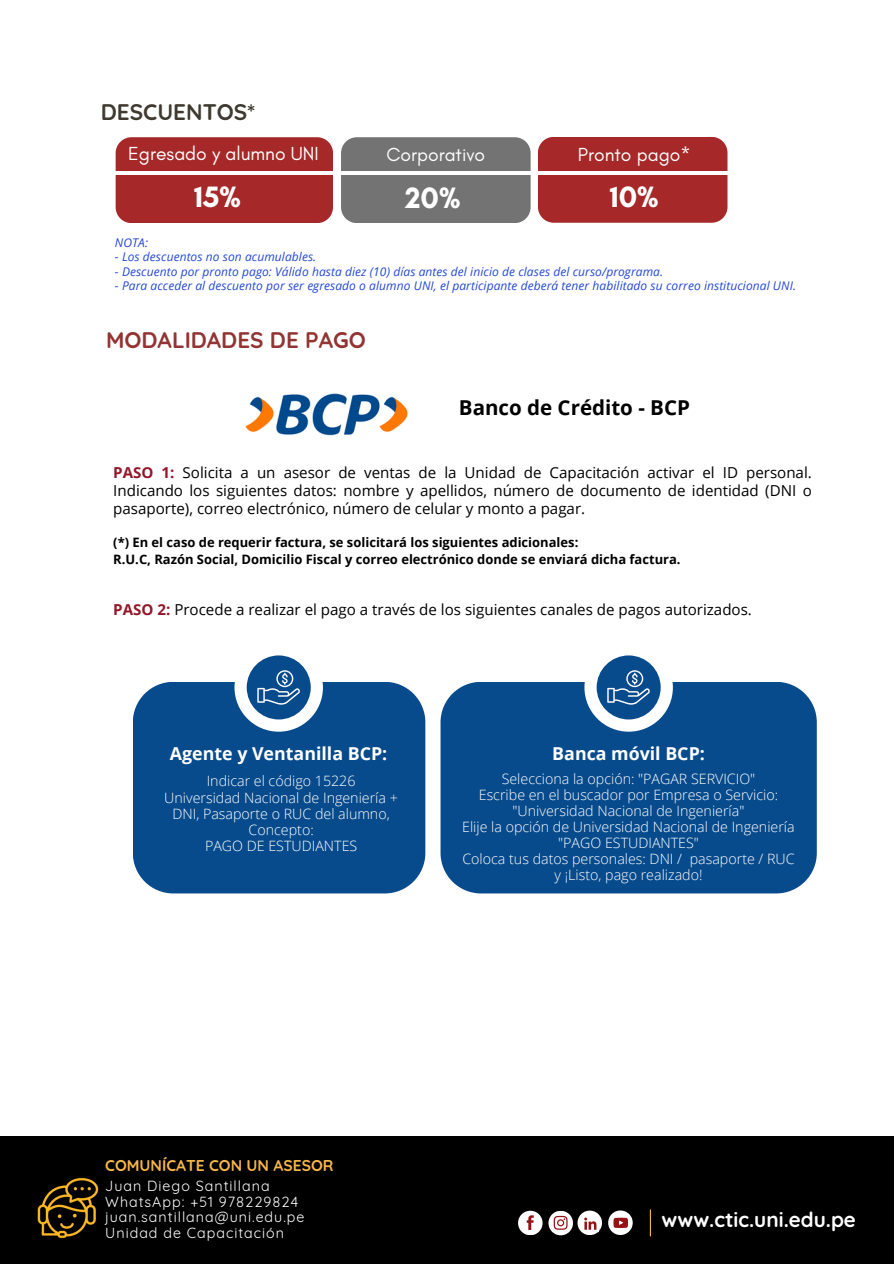
<style>
.page{position:relative;width:894px;height:1264px;background:#fff}
.page>*{position:absolute;margin:0;border:0;box-sizing:border-box;transform-origin:0 0}
.t1{font:700 30px "Glacial Indifference";color:#fff}
.t2{font:700 22.5px "Quicksand";color:#923434}
.t3{font:700 22.5px "Quicksand";color:#3e3a2f}
.t4{font:700 20.7px "Quicksand";color:#fff}
.t5{font:700 20.55px "Open Sans";color:#000}
.t6{font:19.2px "Glacial Indifference";color:#fff}
.t7{font:700 17.85px "Open Sans";color:#fff}
.t8{font:700 15.6px "Quicksand";color:#f8b848}
.t9{font:15.15px/18px "Open Sans";color:#000;text-align:justify}
.t10{font:300 14.25px/16px "Open Sans";color:#fff;text-align:center}
.t11{font:14.25px "Quicksand";letter-spacing:.07em;color:#fff}
.t12{font:700 12.9px "Open Sans";color:#000}
.t13{font:italic 12px "Open Sans";letter-spacing:.005em;color:#2549d5}
.s1{font-weight:700;color:#941729}
</style>
<div class="page">
<div style="left:0;top:1135px;width:893px;height:128px;background:#000"></div>
<svg style="left:649px;top:1209px;width:1px;height:26px"></svg>
<svg style="left:518px;top:1210px;width:24px;height:25px"></svg>
<svg style="left:608px;top:1210px;width:24px;height:24px"></svg>
<svg style="left:548px;top:1210px;width:54px;height:25px"></svg>
<div style="left:341px;top:137px;width:189px;height:86px;background:#737373;border-radius:16px"></div>
<div style="left:116px;top:137px;width:217px;height:86px;background:#a62828;border-radius:16px"></div>
<div style="left:537px;top:137px;width:190px;height:86px;background:#a62828;border-radius:16px"></div>
<hr style="left:101px;top:171px;width:689px;height:3px;background:#fff">
<img style="left:37px;top:1177px;width:62px;height:62px">
<img style="left:245px;top:393px;width:163px;height:43px">
<div style="left:133px;top:682px;width:292px;height:211px;background:#074b8d"></div>
<div style="left:234px;top:643px;width:89px;height:88px;background:#fff;border-radius:50%"></div>
<div style="left:246px;top:655px;width:65px;height:64px;background:#074b8d;border-radius:50%"></div>
<svg style="left:257px;top:670px;width:43px;height:34px"></svg>
<div style="left:440px;top:682px;width:376px;height:211px;background:#074b8d"></div>
<div style="left:584px;top:643px;width:88px;height:88px;background:#fff;border-radius:50%"></div>
<div style="left:596px;top:655px;width:64px;height:64px;background:#074b8d;border-radius:50%"></div>
<svg style="left:607px;top:670px;width:43px;height:34px"></svg>
<p class="t3" style="left:101px;top:98px;width:156px">DESCUENTOS*</p>
<p class="t6" style="left:128px;top:142px;width:192px">Egresado y alumno UNI</p>
<p class="t1" style="left:194px;top:178px;width:48px">15%</p>
<p class="t6" style="left:386px;top:143px;width:100px">Corporativo</p>
<p class="t1" style="left:405px;top:180px;width:57px">20%</p>
<p class="t6" style="left:577px;top:142px;width:114px">Pronto pago*</p>
<p class="t1" style="left:609px;top:178px;width:50px">10%</p>
<p class="t13" style="left:115px;top:234px;width:35px">NOTA:</p>
<p class="t13" style="left:115px;top:248px;width:203px">- Los descuentos no son acumulables.</p>
<p class="t13" style="left:115px;top:263px;width:549px">- Descuento por pronto pago: Válido hasta diez (10) días antes del inicio de clases del curso/programa.</p>
<p class="t13" style="left:115px;top:277px;width:682px">- Para acceder al descuento por ser egresado o alumno UNI, el participante deberá tener habilitado su correo institucional UNI.</p>
<p class="t2" style="left:106px;top:325px;width:261px">MODALIDADES DE PAGO</p>
<p class="t5" style="left:459px;top:393px;width:232px">Banco de Crédito - BCP</p>
<p class="t9" style="left:113px;top:463px;width:700px"><span class="s1">PASO 1:</span> Solicita a un asesor de ventas de la Unidad de Capacitación activar el ID personal.<br>Indicando los siguientes datos: nombre y apellidos, número de documento de identidad (DNI o pasaporte), correo electrónico, número de celular y monto a pagar.</p>
<p class="t12" style="left:113px;top:533px;width:466px">(*) En el caso de requerir factura, se solicitará los siguientes adicionales:</p>
<p class="t12" style="left:113px;top:550px;width:568px">R.U.C, Razón Social, Domicilio Fiscal y correo electrónico donde se enviará dicha factura.</p>
<p class="t9" style="left:113px;top:599px;width:640px"><span class="s1">PASO 2:</span> Procede a realizar el pago a través de los siguientes canales de pagos autorizados.</p>
<p class="t7" style="left:170px;top:741px;width:219px">Agente y Ventanilla BCP:</p>
<p class="t10" style="left:207px;top:773px;width:150px">Indicar el código 15226</p>
<p class="t10" style="left:164px;top:789px;width:235px">Universidad Nacional de Ingeniería +<br>DNI, Pasaporte o RUC del alumno,<br>Concepto:</p>
<p class="t10" style="left:205px;top:837px;width:154px">PAGO DE ESTUDIANTES</p>
<p class="t7" style="left:552px;top:741px;width:154px">Banca móvil BCP:</p>
<p class="t10" style="left:501px;top:770px;width:255px">Selecciona la opción: "PAGAR SERVICIO"</p>
<p class="t10" style="left:478px;top:786px;width:301px">Escribe en el buscador por Empresa o Servicio: "Universidad Nacional de Ingeniería"</p>
<p class="t10" style="left:462px;top:818px;width:334px">Elije la opción de Universidad Nacional de Ingeniería "PAGO ESTUDIANTES"</p>
<p class="t10" style="left:462px;top:850px;width:333px">Coloca tus datos personales: DNI / pasaporte / RUC</p>
<p class="t10" style="left:554px;top:866px;width:149px">y ¡Listo, pago realizado!</p>
<p class="t8" style="left:105px;top:1155px;width:230px">COMUNÍCATE CON UN ASESOR</p>
<p class="t11" style="left:105px;top:1176px;width:166px">Juan Diego Santillana</p>
<p class="t11" style="left:105px;top:1192px;width:195px">WhatsApp: +51 978229824</p>
<p class="t11" style="left:105px;top:1208px;width:201px">juan.santillana@uni.edu.pe</p>
<p class="t11" style="left:105px;top:1223px;width:180px">Unidad de Capacitación</p>
<p class="t4" style="left:661px;top:1206px;width:196px">www.ctic.uni.edu.pe</p>
</div>
